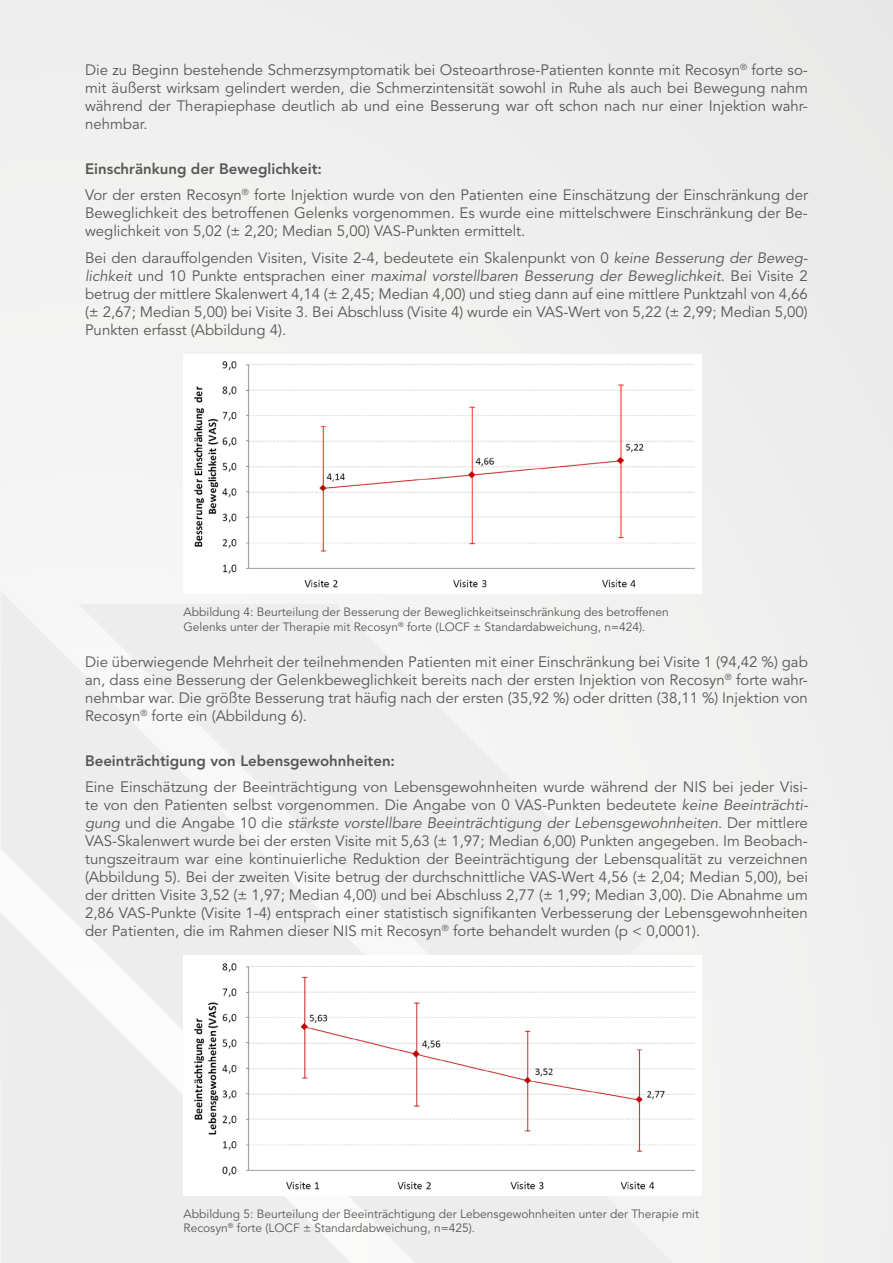
<style>
.page{position:relative;width:893px;height:1263px;background:#efefef}
.page>*{position:absolute;margin:0;border:0;box-sizing:border-box;transform-origin:0 0}
.t1{font:15px/18px "Avenir";color:#575756;text-align:justify}
.t2{font:800 15px "Avenir";color:#575756}
.t3{font:12px/14.4px "Avenir";color:#575756}
.s1{font-weight:800}
.s2{font-style:italic}
</style>
<div class="page">
<svg style="left:1px;top:591px;width:672px;height:672px"></svg>
<svg style="left:1px;top:912px;width:350px;height:351px"></svg>
<img style="left:184px;top:956px;width:517px;height:239px">
<img style="left:184px;top:354px;width:517px;height:240px">
<p class="t1" style="left:85px;top:61px;width:724px">Die zu Beginn bestehende Schmerzsymptomatik bei Osteoarthrose-Patienten konnte mit Recosyn<sup>®</sup> forte so&shy;mit äußerst wirksam gelindert werden, die Schmerzintensität sowohl in Ruhe als auch bei Bewegung nahm während der Therapiephase deutlich ab und eine Besserung war oft schon nach nur einer Injektion wahr&shy;nehmbar.</p>
<p class="t1" style="left:85px;top:156px;width:724px;line-height:26.5px"><span class="s1">Einschränkung der Beweglichkeit:<br></span>Vor der ersten Recosyn<sup>®</sup> forte Injektion wurde von den Patienten eine Einschätzung der Einschränkung der</p>
<p class="t1" style="left:85px;top:204px;width:724px">Beweglichkeit des betroffenen Gelenks vorgenommen. Es wurde eine mittelschwere Einschränkung der Be&shy;weglichkeit von 5,02 (± 2,20; Median 5,00) VAS-Punkten ermittelt.</p>
<p class="t1" style="left:85px;top:249px;width:724px">Bei den darauffolgenden Visiten, Visite 2-4, bedeutete ein Skalenpunkt von 0 <span class="s2">keine Besserung der Beweg&shy;lichkeit</span> und 10 Punkte entsprachen einer <span class="s2">maximal vorstellbaren Besserung der Beweglichkeit</span>. Bei Visite 2 betrug der mittlere Skalenwert 4,14 (± 2,45; Median 4,00) und stieg dann auf eine mittlere Punktzahl von 4,66 (± 2,67; Median 5,00) bei Visite 3. Bei Abschluss (Visite 4) wurde ein VAS-Wert von 5,22 (± 2,99; Median 5,00)<br>Punkten erfasst (Abbildung 4).</p>
<p class="t3" style="left:184px;top:605px;width:487px">Abbildung 4: Beurteilung der Besserung der Beweglichkeitseinschränkung des betroffenen<br>Gelenks unter der Therapie mit Recosyn<sup>®</sup> forte (LOCF ± Standardabweichung, n=424).</p>
<p class="t1" style="left:85px;top:653px;width:724px">Die überwiegende Mehrheit der teilnehmenden Patienten mit einer Einschränkung bei Visite 1 (94,42 %) gab an, dass eine Besserung der Gelenkbeweglichkeit bereits nach der ersten Injektion von Recosyn<sup>®</sup> forte wahr&shy;nehmbar war. Die größte Besserung trat häufig nach der ersten (35,92 %) oder dritten (38,11 %) Injektion von Recosyn<sup>®</sup> forte ein (Abbildung 6).</p>
<p class="t2" style="left:85px;top:752px;width:312px">Beeinträchtigung von Lebensgewohnheiten:</p>
<p class="t1" style="left:85px;top:778px;width:724px">Eine Einschätzung der Beeinträchtigung von Lebensgewohnheiten wurde während der NIS bei jeder Visi&shy;te von den Patienten selbst vorgenommen. Die Angabe von 0 VAS-Punkten bedeutete <span class="s2">keine Beeinträchti&shy;gung</span> und die Angabe 10 die <span class="s2">stärkste vorstellbare Beeinträchtigung der Lebensgewohnheiten</span>. Der mittlere VAS-Skalenwert wurde bei der ersten Visite mit 5,63 (± 1,97; Median 6,00) Punkten angegeben. Im Beobach&shy;tungszeitraum war eine kontinuierliche Reduktion der Beeinträchtigung der Lebensqualität zu verzeichnen (Abbildung 5). Bei der zweiten Visite betrug der durchschnittliche VAS-Wert 4,56 (± 2,04; Median 5,00), bei der dritten Visite 3,52 (± 1,97; Median 4,00) und bei Abschluss 2,77 (± 1,99; Median 3,00). Die Abnahme um 2,86 VAS-Punkte (Visite 1-4) entsprach einer statistisch signifikanten Verbesserung der Lebensgewohnheiten der Patienten, die im Rahmen dieser NIS mit Recosyn<sup>®</sup> forte behandelt wurden (p &lt; 0,0001).</p>
<p class="t3" style="left:184px;top:1207px;width:517px">Abbildung 5: Beurteilung der Beeinträchtigung der Lebensgewohnheiten unter der Therapie mit<br>Recosyn<sup>®</sup> forte (LOCF ± Standardabweichung, n=425).</p>
</div>
